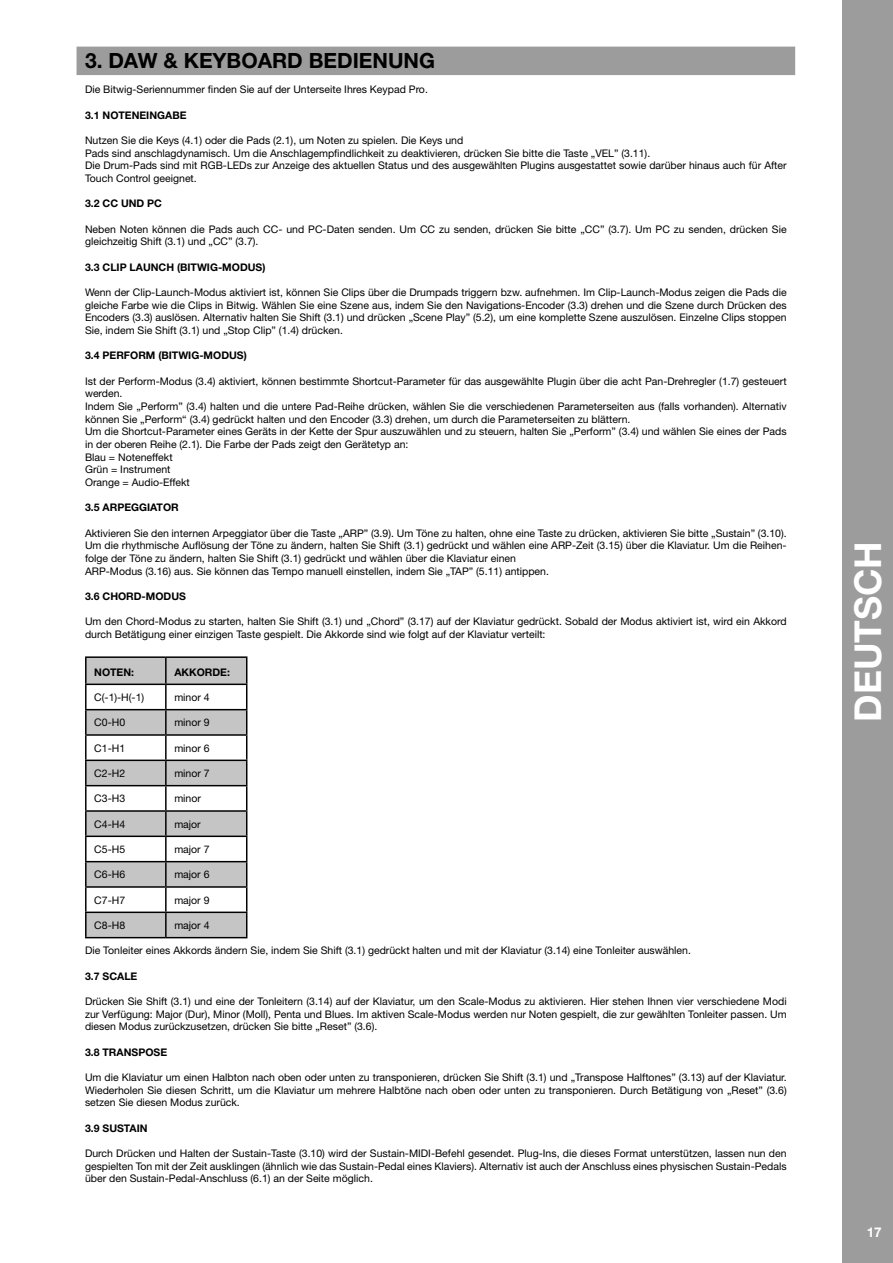
<style>
.page{position:relative;width:893px;height:1263px;background:#fff}
.page>*{position:absolute;margin:0;border:0;box-sizing:border-box;transform-origin:0 0}
.t1{font:700 37.2px "Helvetica Neue LT Std";color:#fff}
.HEADLINE_BALKEN{font:700 21px "Helvetica Neue LT Std";color:#000}
.t2{font:700 13.5px "Helvetica Neue LT Std";color:#fff}
.FLIESSTEXT{font:10.5px/12.6px "Helvetica Neue LT Std";color:#000}
.HEADLINE{font:700 10.5px "Helvetica Neue LT Std";color:#000}
.Inhalt{font:10.5px "Helvetica Neue LT Std";color:#000}
</style>
<div class="page">
<div style="left:842px;top:0;width:51px;height:1263px;background:#9c9c9c"></div>
<div style="left:77px;top:47px;width:718px;height:28px;background:#9c9c9c"></div>
<svg style="left:87px;top:658px;width:159px;height:279px;fill:#c5c5c5"></svg>
<hr style="left:85px;top:656px;width:81px;height:2px;background:#000">
<hr style="left:85px;top:658px;width:2px;height:26px;background:#000">
<hr style="left:166px;top:656px;width:81px;height:2px;background:#000">
<hr style="left:165px;top:658px;width:2px;height:26px;background:#000">
<hr style="left:85px;top:684px;width:81px;height:1px;background:#000">
<hr style="left:85px;top:685px;width:2px;height:24px;background:#000">
<hr style="left:166px;top:684px;width:81px;height:1px;background:#000">
<hr style="left:165px;top:685px;width:2px;height:24px;background:#000">
<hr style="left:85px;top:709px;width:81px;height:1px;background:#000">
<hr style="left:85px;top:710px;width:2px;height:24px;background:#000">
<hr style="left:166px;top:709px;width:81px;height:1px;background:#000">
<hr style="left:165px;top:710px;width:2px;height:24px;background:#000">
<hr style="left:85px;top:734px;width:81px;height:2px;background:#000">
<hr style="left:85px;top:736px;width:2px;height:23px;background:#000">
<hr style="left:166px;top:734px;width:81px;height:2px;background:#000">
<hr style="left:165px;top:736px;width:2px;height:23px;background:#000">
<hr style="left:85px;top:759px;width:81px;height:2px;background:#000">
<hr style="left:85px;top:761px;width:2px;height:24px;background:#000">
<hr style="left:166px;top:759px;width:81px;height:2px;background:#000">
<hr style="left:165px;top:761px;width:2px;height:24px;background:#000">
<hr style="left:85px;top:785px;width:81px;height:1px;background:#000">
<hr style="left:85px;top:786px;width:2px;height:24px;background:#000">
<hr style="left:166px;top:785px;width:81px;height:1px;background:#000">
<hr style="left:165px;top:786px;width:2px;height:24px;background:#000">
<hr style="left:85px;top:810px;width:81px;height:2px;background:#000">
<hr style="left:85px;top:812px;width:2px;height:23px;background:#000">
<hr style="left:166px;top:810px;width:81px;height:2px;background:#000">
<hr style="left:165px;top:812px;width:2px;height:23px;background:#000">
<hr style="left:85px;top:835px;width:81px;height:2px;background:#000">
<hr style="left:85px;top:837px;width:2px;height:24px;background:#000">
<hr style="left:166px;top:835px;width:81px;height:2px;background:#000">
<hr style="left:165px;top:837px;width:2px;height:24px;background:#000">
<hr style="left:85px;top:861px;width:81px;height:1px;background:#000">
<hr style="left:85px;top:862px;width:2px;height:24px;background:#000">
<hr style="left:166px;top:861px;width:81px;height:1px;background:#000">
<hr style="left:165px;top:862px;width:2px;height:24px;background:#000">
<hr style="left:85px;top:886px;width:81px;height:2px;background:#000">
<hr style="left:85px;top:888px;width:2px;height:23px;background:#000">
<hr style="left:166px;top:886px;width:81px;height:2px;background:#000">
<hr style="left:165px;top:888px;width:2px;height:23px;background:#000">
<hr style="left:85px;top:911px;width:81px;height:2px;background:#000">
<hr style="left:85px;top:913px;width:2px;height:24px;background:#000">
<hr style="left:166px;top:911px;width:81px;height:2px;background:#000">
<hr style="left:165px;top:913px;width:2px;height:24px;background:#000">
<svg style="left:246px;top:658px;width:1px;height:279px"></svg>
<hr style="left:85px;top:937px;width:81px;height:1px;background:#000">
<hr style="left:166px;top:937px;width:81px;height:1px;background:#000">
<p class="HEADLINE_BALKEN" style="left:85px;top:47px;width:352px">3. DAW &amp; KEYBOARD BEDIENUNG</p>
<p class="FLIESSTEXT" style="left:85px;top:83px;width:344px">Die Bitwig-Seriennummer finden Sie auf der Unterseite Ihres Keypad Pro.</p>
<p class="HEADLINE" style="left:85px;top:108px;width:103px">3.1 NOTENEINGABE</p>
<p class="FLIESSTEXT" style="left:85px;top:134px;width:380px">Nutzen Sie die Keys (4.1) oder die Pads (2.1), um Noten zu spielen. Die Keys und</p>
<p class="FLIESSTEXT" style="left:85px;top:146px;width:567px">Pads sind anschlagdynamisch. Um die Anschlagempfindlichkeit zu deaktivieren, drücken Sie bitte die Taste „VEL” (3.11).</p>
<p class="FLIESSTEXT" style="left:85px;top:159px;width:703px">Die Drum-Pads sind mit RGB-LEDs zur Anzeige des aktuellen Status und des ausgewählten Plugins ausgestattet sowie darüber hinaus auch für After<br>Touch Control geeignet.</p>
<p class="HEADLINE" style="left:85px;top:197px;width:79px">3.2 CC UND PC</p>
<p class="FLIESSTEXT" style="left:85px;top:222px;width:703px">Neben Noten können die Pads auch CC- und PC-Daten senden. Um CC zu senden, drücken Sie bitte „CC” (3.7). Um PC zu senden, drücken Sie gleichzeitig Shift (3.1) und „CC” (3.7).</p>
<p class="HEADLINE" style="left:85px;top:260px;width:182px">3.3 CLIP LAUNCH (BITWIG-MODUS)</p>
<p class="FLIESSTEXT" style="left:85px;top:286px;width:703px;text-align:justify">Wenn der Clip-Launch-Modus aktiviert ist, können Sie Clips über die Drumpads triggern bzw. aufnehmen. Im Clip-Launch-Modus zeigen die Pads die gleiche Farbe wie die Clips in Bitwig. Wählen Sie eine Szene aus, indem Sie den Navigations-Encoder (3.3) drehen und die Szene durch Drücken des Encoders (3.3) auslösen. Alternativ halten Sie Shift (3.1) und drücken „Scene Play” (5.2), um eine komplette Szene auszulösen. Einzelne Clips stoppen Sie, indem Sie Shift (3.1) und „Stop Clip” (1.4) drücken.</p>
<p class="HEADLINE" style="left:85px;top:349px;width:163px">3.4 PERFORM (BITWIG-MODUS)</p>
<p class="FLIESSTEXT" style="left:85px;top:374px;width:703px">Ist der Perform-Modus (3.4) aktiviert, können bestimmte Shortcut-Parameter für das ausgewählte Plugin über die acht Pan-Drehregler (1.7) gesteuert werden.</p>
<p class="FLIESSTEXT" style="left:85px;top:400px;width:703px">Indem Sie „Perform” (3.4) halten und die untere Pad-Reihe drücken, wählen Sie die verschiedenen Parameterseiten aus (falls vorhanden). Alternativ können Sie „Perform“ (3.4) gedrückt halten und den Encoder (3.3) drehen, um durch die Parameterseiten zu blättern.</p>
<p class="FLIESSTEXT" style="left:85px;top:425px;width:703px">Um die Shortcut-Parameter eines Geräts in der Kette der Spur auszuwählen und zu steuern, halten Sie „Perform” (3.4) und wählen Sie eines der Pads in der oberen Reihe (2.1). Die Farbe der Pads zeigt den Gerätetyp an:</p>
<p class="FLIESSTEXT" style="left:85px;top:450px;width:89px">Blau = Noteneffekt</p>
<p class="FLIESSTEXT" style="left:85px;top:463px;width:87px">Grün = Instrument</p>
<p class="FLIESSTEXT" style="left:85px;top:476px;width:106px">Orange = Audio-Effekt</p>
<p class="HEADLINE" style="left:85px;top:501px;width:95px">3.5 ARPEGGIATOR</p>
<p class="FLIESSTEXT" style="left:85px;top:526px;width:703px;text-align:justify">Aktivieren Sie den internen Arpeggiator über die Taste „ARP” (3.9). Um Töne zu halten, ohne eine Taste zu drücken, aktivieren Sie bitte „Sustain” (3.10).<br>Um die rhythmische Auflösung der Töne zu ändern, halten Sie Shift (3.1) gedrückt und wählen eine ARP-Zeit (3.15) über die Klaviatur. Um die Reihen&shy;folge der Töne zu ändern, halten Sie Shift (3.1) gedrückt und wählen über die Klaviatur einen</p>
<p class="FLIESSTEXT" style="left:85px;top:564px;width:465px">ARP-Modus (3.16) aus. Sie können das Tempo manuell einstellen, indem Sie „TAP” (5.11) antippen.</p>
<p class="HEADLINE" style="left:85px;top:590px;width:102px">3.6 CHORD-MODUS</p>
<p class="FLIESSTEXT" style="left:85px;top:615px;width:703px">Um den Chord-Modus zu starten, halten Sie Shift (3.1) und „Chord” (3.17) auf der Klaviatur gedrückt. Sobald der Modus aktiviert ist, wird ein Akkord durch Betätigung einer einzigen Taste gespielt. Die Akkorde sind wie folgt auf der Klaviatur verteilt:</p>
<p class="HEADLINE" style="left:94px;top:666px;width:41px">NOTEN:</p>
<p class="HEADLINE" style="left:174px;top:666px;width:57px">AKKORDE:</p>
<p class="Inhalt" style="left:94px;top:691px;width:51px">C(-1)-H(-1)</p>
<p class="Inhalt" style="left:174px;top:691px;width:37px">minor 4</p>
<p class="Inhalt" style="left:94px;top:716px;width:32px">C0-H0</p>
<p class="Inhalt" style="left:174px;top:716px;width:37px">minor 9</p>
<p class="Inhalt" style="left:94px;top:742px;width:32px">C1-H1</p>
<p class="Inhalt" style="left:174px;top:742px;width:37px">minor 6</p>
<p class="Inhalt" style="left:94px;top:767px;width:32px">C2-H2</p>
<p class="Inhalt" style="left:174px;top:767px;width:37px">minor 7</p>
<p class="Inhalt" style="left:94px;top:792px;width:32px">C3-H3</p>
<p class="Inhalt" style="left:174px;top:792px;width:28px">minor</p>
<p class="Inhalt" style="left:94px;top:818px;width:32px">C4-H4</p>
<p class="Inhalt" style="left:174px;top:818px;width:28px">major</p>
<p class="Inhalt" style="left:94px;top:843px;width:32px">C5-H5</p>
<p class="Inhalt" style="left:174px;top:843px;width:37px">major 7</p>
<p class="Inhalt" style="left:94px;top:868px;width:32px">C6-H6</p>
<p class="Inhalt" style="left:174px;top:868px;width:37px">major 6</p>
<p class="Inhalt" style="left:94px;top:894px;width:32px">C7-H7</p>
<p class="Inhalt" style="left:174px;top:894px;width:37px">major 9</p>
<p class="Inhalt" style="left:94px;top:919px;width:32px">C8-H8</p>
<p class="Inhalt" style="left:174px;top:919px;width:37px">major 4</p>
<p class="FLIESSTEXT" style="left:85px;top:944px;width:607px">Die Tonleiter eines Akkords ändern Sie, indem Sie Shift (3.1) gedrückt halten und mit der Klaviatur (3.14) eine Tonleiter auswählen.</p>
<p class="HEADLINE" style="left:85px;top:969px;width:54px">3.7 SCALE</p>
<p class="FLIESSTEXT" style="left:85px;top:995px;width:703px;text-align:justify">Drücken Sie Shift (3.1) und eine der Tonleitern (3.14) auf der Klaviatur, um den Scale-Modus zu aktivieren. Hier stehen Ihnen vier verschiedene Modi zur Verfügung: Major (Dur), Minor (Moll), Penta und Blues. Im aktiven Scale-Modus werden nur Noten gespielt, die zur gewählten Tonleiter passen. Um diesen Modus zurückzusetzen, drücken Sie bitte „Reset” (3.6).</p>
<p class="HEADLINE" style="left:85px;top:1045px;width:84px">3.8 TRANSPOSE</p>
<p class="FLIESSTEXT" style="left:85px;top:1071px;width:703px;text-align:justify">Um die Klaviatur um einen Halbton nach oben oder unten zu transponieren, drücken Sie Shift (3.1) und „Transpose Halftones” (3.13) auf der Klaviatur.<br>Wiederholen Sie diesen Schritt, um die Klaviatur um mehrere Halbtöne nach oben oder unten zu transponieren. Durch Betätigung von „Reset” (3.6) setzen Sie diesen Modus zurück.</p>
<p class="HEADLINE" style="left:85px;top:1121px;width:64px">3.9 SUSTAIN</p>
<p class="FLIESSTEXT" style="left:85px;top:1147px;width:703px;text-align:justify">Durch Drücken und Halten der Sustain-Taste (3.10) wird der Sustain-MIDI-Befehl gesendet. Plug-Ins, die dieses Format unterstützen, lassen nun den gespielten Ton mit der Zeit ausklingen (ähnlich wie das Sustain-Pedal eines Klaviers). Alternativ ist auch der Anschluss eines physischen Sustain-Pedals über den Sustain-Pedal-Anschluss (6.1) an der Seite möglich.</p>
<h1 class="t1" style="left:845px;top:722px;width:182px;rotate:-90deg">DEUTSCH</h1>
<p class="t2" style="left:867px;top:1223px;width:17px">17</p>
</div>
